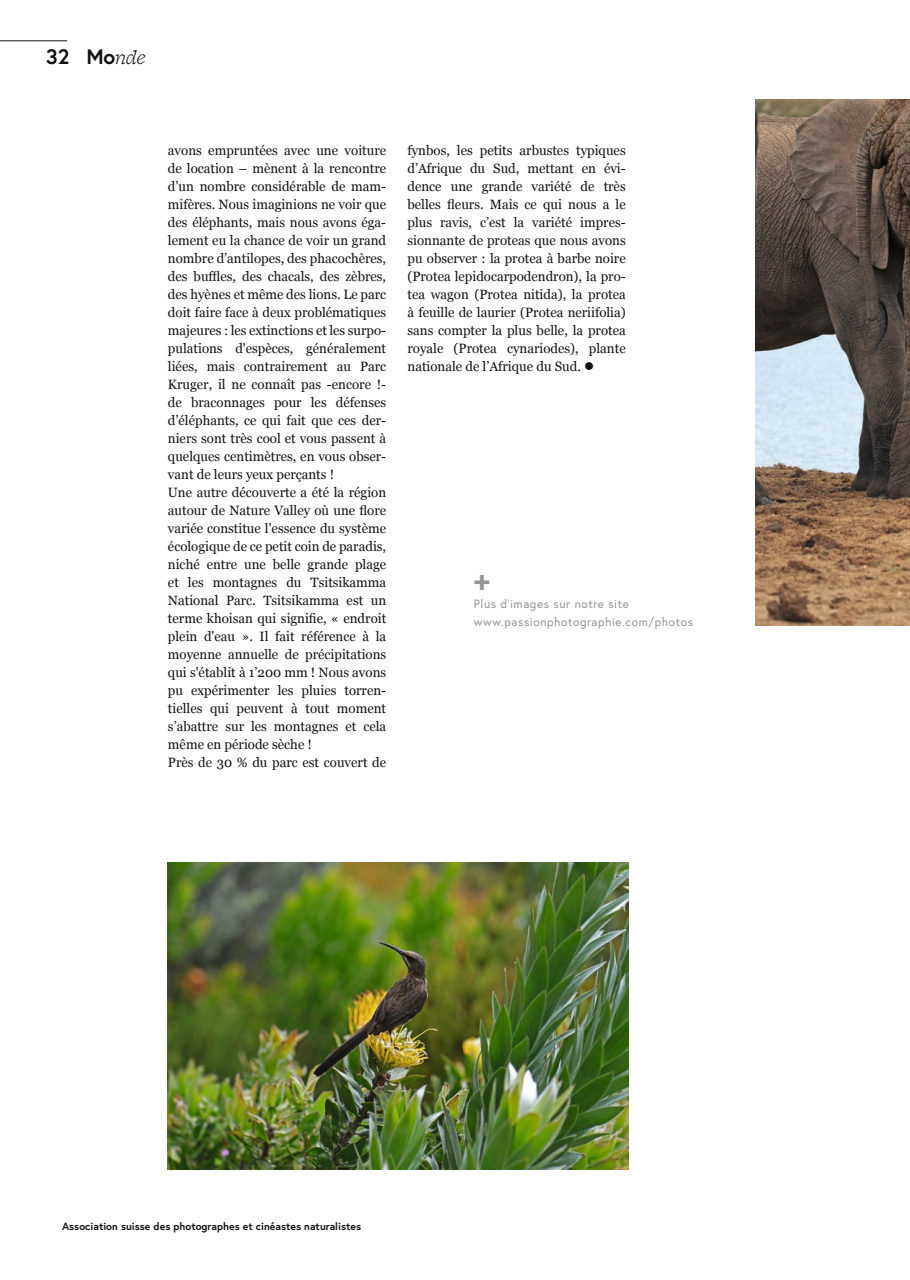
<style>
.page{position:relative;width:910px;height:1280px;background:#fff}
.page>*{position:absolute;margin:0;border:0;box-sizing:border-box;transform-origin:0 0}
.t1{font:700 31.5px "Europa";color:#949696}
.t2{font:700 21px "Europa";color:#11110f}
.t3{font:13.5px/18px "Georgia";color:#11110f}
.t4{font:12px/18px "Europa";letter-spacing:.05em;color:#949696}
.t5{font:700 10.5px "Europa";color:#11110f}
.s1{font-family:"Freight Micro Pro";font-weight:300;font-style:italic}
</style>
<div class="page">
<img style="left:168px;top:863px;width:461px;height:307px">
<img style="left:756px;top:100px;width:154px;height:525px">
<hr style="left:0;top:40px;width:67px;height:1px;background:#11110f">
<h2 class="t2" style="left:46px;top:42px;width:102px">32 Mo<span class="s1">nde</span></h2>
<p class="t3" style="left:168px;top:141px;width:220px">avons empruntées avec une voiture de location – mènent à la rencontre d’un nombre considérable de mam&shy;mifères. Nous imaginions ne voir que des éléphants, mais nous avons éga&shy;lement eu la chance de voir un grand nombre d’antilopes, des phacochères, des buffles, des chacals, des zèbres, des hyènes et même des lions. Le parc doit faire face à deux problématiques majeures : les extinctions et les surpo&shy;pulations d'espèces, généralement liées, mais contrairement au Parc Kruger, il ne connaît pas -encore !- de braconnages pour les défenses d’éléphants, ce qui fait que ces der&shy;niers sont très cool et vous passent à quelques centimètres, en vous obser&shy;vant de leurs yeux perçants !<br>Une autre découverte a été la région autour de Nature Valley où une flore variée constitue l'essence du système écologique de ce petit coin de paradis, niché entre une belle grande plage et les montagnes du Tsitsikamma National Parc. Tsitsikamma est un terme khoisan qui signifie, « endroit plein d'eau ». Il fait référence à la moyenne annuelle de précipitations qui s'établit à 1’200 mm ! Nous avons pu expérimenter les pluies torren&shy;tielles qui peuvent à tout moment s’abattre sur les montagnes et cela même en période sèche !<br>Près de 30 % du parc est couvert de</p>
<p class="t3" style="left:407px;top:140px;width:220px;text-align:justify">fynbos, les petits arbustes typiques d’Afrique du Sud, mettant en évi&shy;dence une grande variété de très belles fleurs. Mais ce qui nous a le plus ravis, c’est la variété impres&shy;sionnante de proteas que nous avons pu observer : la protea à barbe noire (Protea lepidocarpodendron), la pro&shy;tea wagon (Protea nitida), la protea à feuille de laurier (Protea neriifolia) sans compter la plus belle, la protea royale (Protea cynariodes), plante nationale de l’Afrique du Sud. ●</p>
<h1 class="t1" style="left:474px;top:558px;width:18px">+</h1>
<p class="t4" style="left:474px;top:595px;width:221px">Plus d’images sur notre site www.passionphotographie.com/photos</p>
<p class="t5" style="left:62px;top:1219px;width:301px">Association suisse des photographes et cinéastes naturalistes</p>
</div>
